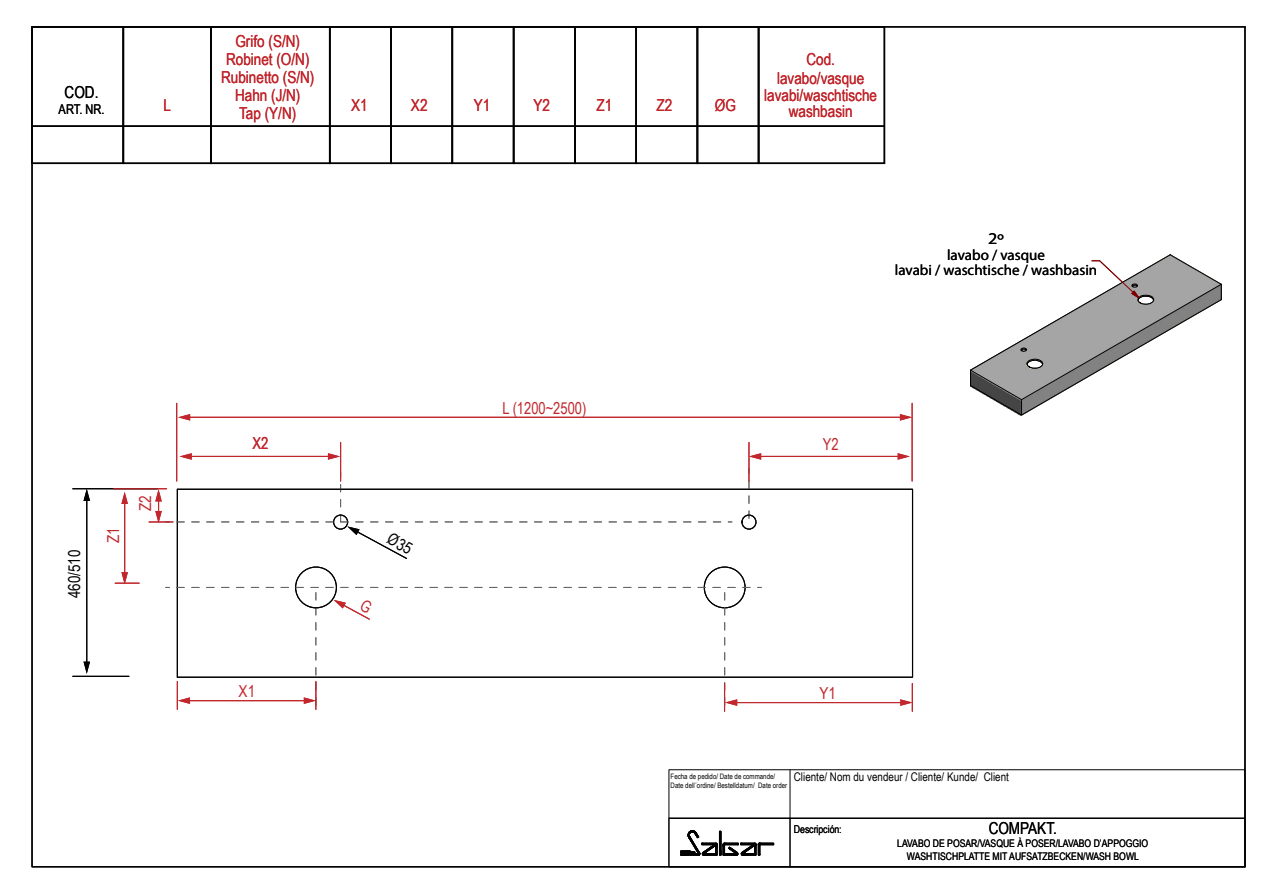
<style>
.page{position:relative;width:1276px;height:893px;background:#fff}
.page>*{position:absolute;margin:0;border:0;box-sizing:border-box;transform-origin:0 0}
.t1{font:16.5px/18px "Arial Narrow";color:#c1272d;text-align:center}
.t2{font:16.5px "Arial Narrow";color:#000}
.t3{font:16.5px "Arial Narrow";color:#c1272d;scale:.96 1}
.t4{font:16.35px "Myriad Pro";color:#000;scale:1.1 1}
.t5{font:15px/15px "Myriad Pro";color:#000;text-align:center}
.t6{font:13.5px "Arial Narrow";color:#000}
.t7{font:12px "Arial Narrow";color:#000}
.t8{font:10.8px "Arial Narrow";letter-spacing:-.005em;color:#000}
.t9{font:10.5px/12.6px "Arial Narrow";color:#000;text-align:center}
.t10{font:7.5px/9px "Arial Narrow";color:#000}
</style>
<div class="page">
<svg style="left:748px;top:481px;width:1px;height:37px"></svg>
<hr style="left:789px;top:818px;width:1px;height:49px;background:#000">
<svg style="left:666px;top:830px;width:118px;height:38px"></svg>
<div style="left:668px;top:818px;width:577px;height:49px;border:1px solid #000"></div>
<hr style="left:911px;top:403px;width:1px;height:78px;background:#c1272d">
<hr style="left:176px;top:403px;width:1px;height:78px;background:#c1272d">
<hr style="left:188px;top:417px;width:714px;height:1px;background:#c1272d">
<svg style="left:900px;top:414px;width:12px;height:7px"></svg>
<svg style="left:178px;top:414px;width:12px;height:7px"></svg>
<hr style="left:189px;top:456px;width:141px;height:1px;background:#c1272d">
<svg style="left:328px;top:453px;width:12px;height:7px"></svg>
<svg style="left:179px;top:453px;width:13px;height:7px"></svg>
<hr style="left:759px;top:456px;width:141px;height:1px;background:#c1272d">
<svg style="left:897px;top:453px;width:13px;height:7px"></svg>
<svg style="left:749px;top:453px;width:12px;height:7px"></svg>
<div style="left:123px;top:26px;width:89px;height:138px;border:2px solid #000"></div>
<div style="left:329px;top:26px;width:63px;height:138px;border:2px solid #000"></div>
<div style="left:390px;top:26px;width:63px;height:138px;border:2px solid #000"></div>
<hr style="left:73px;top:488px;width:85px;height:1px;background:#000">
<hr style="left:73px;top:676px;width:56px;height:1px;background:#000">
<hr style="left:86px;top:499px;width:1px;height:165px;background:#000">
<svg style="left:83px;top:489px;width:7px;height:12px"></svg>
<svg style="left:83px;top:662px;width:7px;height:12px"></svg>
<hr style="left:124px;top:502px;width:1px;height:72px;background:#c1272d">
<svg style="left:121px;top:492px;width:7px;height:12px"></svg>
<hr style="left:748px;top:442px;width:1px;height:39px;background:#c1272d">
<hr style="left:340px;top:442px;width:1px;height:39px;background:#c1272d">
<hr style="left:114px;top:488px;width:53px;height:1px;background:#c1272d">
<svg style="left:115px;top:572px;width:24px;height:12px"></svg>
<div style="left:704px;top:566px;width:41px;height:42px;border:1px solid #000;border-radius:50%"></div>
<div style="left:295px;top:566px;width:42px;height:42px;border:1px solid #000;border-radius:50%"></div>
<div style="left:741px;top:514px;width:15px;height:16px;border:1px solid #000;border-radius:50%"></div>
<hr style="left:735px;top:702px;width:167px;height:1px;background:#c1272d">
<svg style="left:900px;top:699px;width:11px;height:7px"></svg>
<hr style="left:911px;top:683px;width:2px;height:28px;background:#c1272d">
<div style="left:451px;top:26px;width:63px;height:138px;border:2px solid #000"></div>
<div style="left:513px;top:26px;width:62px;height:138px;border:2px solid #000"></div>
<div style="left:574px;top:26px;width:63px;height:138px;border:2px solid #000"></div>
<div style="left:635px;top:26px;width:63px;height:138px;border:2px solid #000"></div>
<div style="left:758px;top:26px;width:127px;height:138px;border:2px solid #000"></div>
<svg style="left:970px;top:254px;width:252px;height:162px"></svg>
<div style="left:31px;top:26px;width:93px;height:138px;border:2px solid #000"></div>
<hr style="left:32px;top:125px;width:852px;height:2px;background:#000">
<div style="left:210px;top:26px;width:120px;height:138px;border:2px solid #000"></div>
<div style="left:696px;top:26px;width:63px;height:138px;border:2px solid #000"></div>
<div style="left:668px;top:769px;width:577px;height:50px;border:1px solid #000"></div>
<hr style="left:789px;top:770px;width:1px;height:49px;background:#000">
<svg style="left:149px;top:472px;width:583px;height:88px"></svg>
<svg style="left:177px;top:587px;width:584px;height:124px"></svg>
<p class="t2" style="left:65px;top:80px;width:35px">COD.</p>
<p class="t6" style="left:59px;top:99px;width:47px">ART. NR.</p>
<p class="t1" style="left:221px;top:31px;width:95px">Grifo (S/N)<br>Robinet (O/N)<br>Rubinetto (S/N)<br>Hahn (J/N)<br>Tap (Y/N)</p>
<p class="t1" style="left:163px;top:95px;width:9px">L</p>
<p class="t1" style="left:351px;top:95px;width:18px">X1</p>
<p class="t1" style="left:411px;top:95px;width:18px">X2</p>
<p class="t1" style="left:474px;top:95px;width:18px">Y1</p>
<p class="t1" style="left:533px;top:95px;width:18px">Y2</p>
<p class="t1" style="left:596px;top:95px;width:17px">Z1</p>
<p class="t1" style="left:656px;top:95px;width:17px">Z2</p>
<p class="t1" style="left:715px;top:95px;width:23px">ØG</p>
<p class="t1" style="left:777px;top:49px;width:89px;line-height:19.2px">Cod. lavabo/vasque</p>
<p class="t1" style="left:764px;top:86px;width:114px;line-height:16.5px">lavabi/waschtische washbasin</p>
<p class="t4" style="left:988px;top:228px;width:16px">2º</p>
<p class="t5" style="left:895px;top:248px;width:204px">lavabo / vasque<br>lavabi / waschtische / washbasin</p>
<p class="t2" style="left:62px;top:598px;width:50px;rotate:-90deg">460/510</p>
<p class="t1" style="left:104px;top:543px;width:17px;rotate:-90deg">Z1</p>
<p class="t1" style="left:136px;top:511px;width:17px;rotate:-90deg">Z2</p>
<p class="t3" style="left:252px;top:431px;width:18px">X2</p>
<p class="t1" style="left:239px;top:682px;width:18px">X1</p>
<p class="t3" style="left:502px;top:396px;width:89px">L (1200~2500)</p>
<p class="t3" style="left:823px;top:432px;width:18px">Y2</p>
<p class="t1" style="left:819px;top:684px;width:18px">Y1</p>
<p class="t7" style="left:794px;top:768px;width:216px">Cliente/ Nom du vendeur / Cliente/ Kunde/ Client</p>
<p class="t10" style="left:670px;top:772px;width:118px">Fecha de pedido/ Date de commande/<br>Date dell´ordine/ Bestelldatum/ Date order</p>
<p class="t8" style="left:794px;top:821px;width:49px">Descripción:</p>
<p class="t2" style="left:988px;top:816px;width:70px">COMPAKT.</p>
<p class="t9" style="left:897px;top:836px;width:252px">LAVABO DE POSAR/VASQUE À POSER/LAVABO D’APPOGGIO<br>WASHTISCHPLATTE MIT AUFSATZBECKEN/WASH BOWL</p>
</div>
